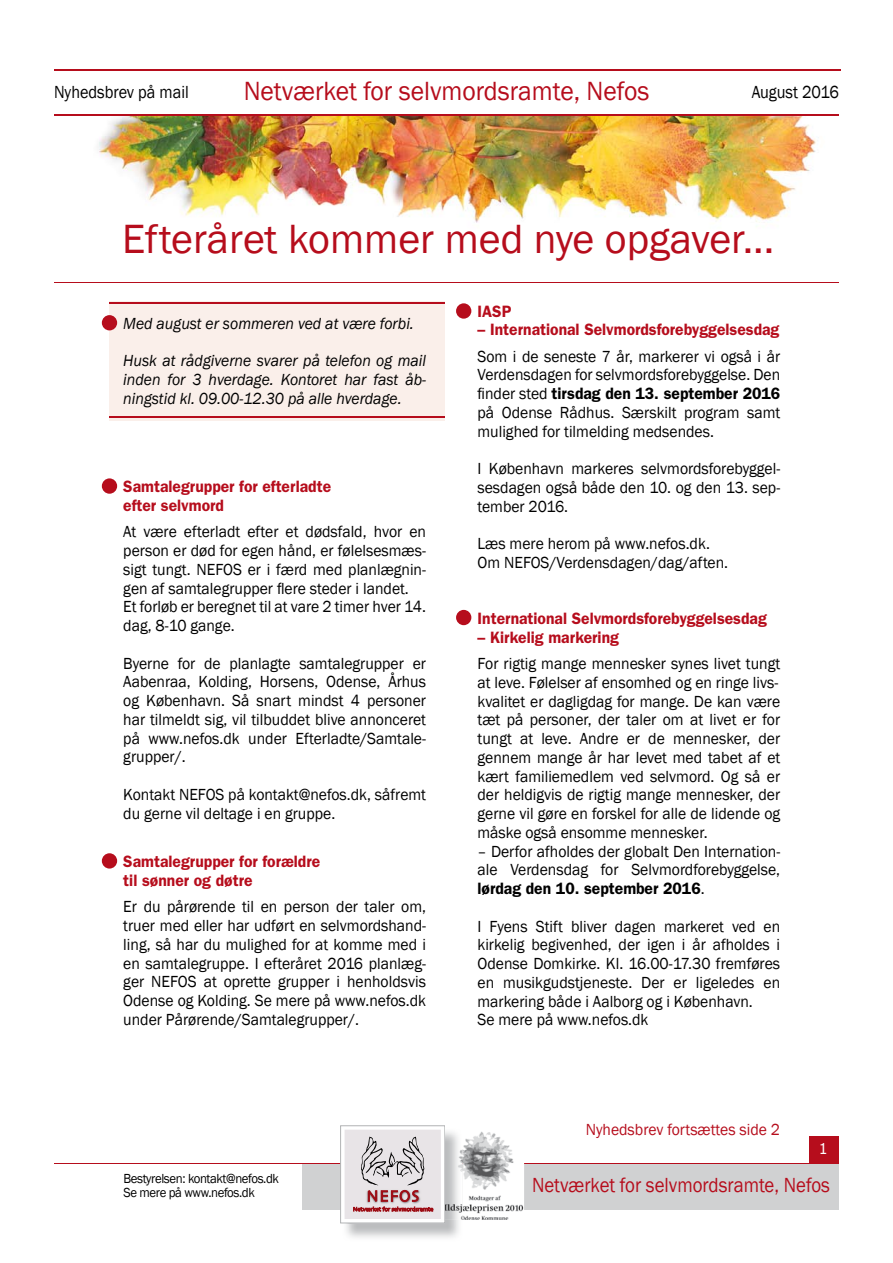
<style>
.page{position:relative;width:893px;height:1263px;background:#fff}
.page>*{position:absolute;margin:0;border:0;box-sizing:border-box;transform-origin:0 0}
.t1{font:42px "Franklin Gothic";color:#b60d1c}
.t2{font:27.15px "Franklin Gothic";color:#b60d1c;scale:.95 1}
.t3{font:21px "Franklin Gothic";color:#b60d1c;scale:.9 1}
.t4{font:18px "Franklin Gothic";color:#000;scale:.9 1}
.t5{font:16.5px/18.8px "Franklin Gothic";color:#000;text-align:justify;scale:.95 1}
.t6{font:600 16.5px/18.8px "Franklin Gothic";color:#b60d1c;scale:.95 1}
.t7{font:italic 16.5px/18.8px "Franklin Gothic";color:#000;text-align:justify;scale:.95 1}
.t8{font:16.5px "Franklin Gothic";color:#b60d1c;scale:.95 1}
.t9{font:15px "Verdana";color:#fff;scale:.94 1}
.t10{font:13.5px/13.5px "Franklin Gothic";letter-spacing:-.03em;color:#000;scale:.95 1}
.s1{font-weight:600}
</style>
<div class="page">
<img style="left:78px;top:115px;width:761px;height:108px">
<div style="left:109px;top:302px;width:336px;height:119px;background:#faefea"></div>
<div style="left:810px;top:1136px;width:29px;height:28px;background:#b60d1c"></div>
<div style="left:303px;top:1163px;width:536px;height:46px;background:#d0d1d2"></div>
<hr style="left:54px;top:1163px;width:785px;height:1px;background:#b60d1c">
<img style="left:463px;top:1131px;width:61px;height:89px">
<img style="left:445px;top:1129px;width:18px;height:91px">
<svg style="left:340px;top:1125px;width:105px;height:98px;background:#d8ced0"></svg>
<hr style="left:54px;top:114px;width:785px;height:1px;background:#b60d1c">
<hr style="left:54px;top:69px;width:786px;height:2px;background:#b60d1c">
<hr style="left:54px;top:282px;width:785px;height:1px;background:#b60d1c">
<div style="left:102px;top:315px;width:15px;height:15px;background:#b60d1c;border-radius:50%"></div>
<div style="left:102px;top:478px;width:15px;height:16px;background:#b60d1c;border-radius:50%"></div>
<hr style="left:109px;top:302px;width:335px;height:1px;background:#b60d1c">
<hr style="left:109px;top:417px;width:336px;height:1px;background:#b60d1c">
<div style="left:102px;top:853px;width:15px;height:15px;background:#b60d1c;border-radius:50%"></div>
<div style="left:456px;top:303px;width:15px;height:16px;background:#b60d1c;border-radius:50%"></div>
<div style="left:456px;top:610px;width:15px;height:15px;background:#b60d1c;border-radius:50%"></div>
<p class="t4" style="left:54px;top:81px;width:151px">Nyhedsbrev på mail</p>
<h2 class="t2" style="left:244px;top:74px;width:428px">Netværket for selvmordsramte, Nefos</h2>
<p class="t4" style="left:752px;top:81px;width:98px">August 2016</p>
<h1 class="t1" style="left:122px;top:213px;width:653px">Efteråret kommer med nye opgaver...</h1>
<p class="t7" style="left:123px;top:314px;width:307px">Med august er sommeren ved at være forbi.</p>
<p class="t7" style="left:123px;top:352px;width:320px">Husk at rådgiverne svarer på telefon og mail inden for 3 hverdage. Kontoret har fast åb&shy;ningstid kl. 09.00-12.30 på alle hverdage.</p>
<p class="t6" style="left:123px;top:477px;width:220px">Samtalegrupper for efterladte efter selvmord</p>
<p class="t5" style="left:123px;top:523px;width:320px;text-align:left">At være efterladt efter et dødsfald, hvor en person er død for egen hånd, er følelsesmæs&shy;sigt tungt. NEFOS er i færd med planlægnin&shy;gen af samtalegrupper flere steder i landet.<br>Et forløb er beregnet til at vare 2 timer hver 14. dag, 8-10 gange.</p>
<p class="t5" style="left:123px;top:654px;width:320px">Byerne for de planlagte samtalegrupper er Aabenraa, Kolding, Horsens, Odense, Århus og København. Så snart mindst 4 personer har tilmeldt sig, vil tilbuddet blive annonceret på www.nefos.dk under Efterladte/Samtale&shy;grupper/.</p>
<p class="t5" style="left:123px;top:785px;width:320px">Kontakt NEFOS på kontakt@nefos.dk, såfremt du gerne vil deltage i en gruppe.</p>
<p class="t6" style="left:123px;top:852px;width:209px">Samtalegrupper for forældre til sønner og døtre</p>
<p class="t5" style="left:123px;top:898px;width:320px">Er du pårørende til en person der taler om, truer med eller har udført en selvmordshand&shy;ling, så har du mulighed for at komme med i en samtalegruppe. I efteråret 2016 planlæg&shy;ger NEFOS at oprette grupper i henholdsvis Odense og Kolding. Se mere på www.nefos.dk under Pårørende/Samtalegrupper/.</p>
<p class="t10" style="left:124px;top:1172px;width:165px">Bestyrelsen: kontakt@nefos.dk<br>Se mere på www.nefos.dk</p>
<p class="t6" style="left:477px;top:301px;width:37px">IASP</p>
<p class="t6" style="left:477px;top:320px;width:319px">– International Selvmordsforebyggelsesdag</p>
<p class="t5" style="left:477px;top:347px;width:320px">Som i de seneste 7 år, markerer vi også i år Verdensdagen for selvmordsforebyggelse. Den finder sted <span class="s1">tirsdag den 13. september 2016 </span>på Odense Rådhus. Særskilt program samt mulighed for tilmelding medsendes.</p>
<p class="t5" style="left:477px;top:459px;width:320px">I København markeres selvmordsforebyggel&shy;sesdagen også både den 10. og den 13. sep&shy;tember 2016.</p>
<p class="t5" style="left:477px;top:534px;width:265px">Læs mere herom på www.nefos.dk.<br>Om NEFOS/Verdensdagen/dag/aften.</p>
<p class="t6" style="left:477px;top:609px;width:306px">International Selvmordsforebyggelsesdag</p>
<p class="t6" style="left:477px;top:627px;width:150px">– Kirkelig markering</p>
<p class="t5" style="left:477px;top:654px;width:320px">For rigtig mange mennesker synes livet tungt at leve. Følelser af ensomhed og en ringe livs&shy;kvalitet er dagligdag for mange. De kan være tæt på personer, der taler om at livet er for tungt at leve. Andre er de mennesker, der gennem mange år har levet med tabet af et kært familiemedlem ved selvmord. Og så er der heldigvis de rigtig mange mennesker, der gerne vil gøre en forskel for alle de lidende og måske også ensomme mennesker.</p>
<p class="t5" style="left:477px;top:842px;width:320px">– Derfor afholdes der globalt Den Internation&shy;ale Verdensdag for Selvmordforebyggelse, <span class="s1">lørdag den 10. september 2016</span>.</p>
<p class="t5" style="left:477px;top:917px;width:320px;text-align:left">I Fyens Stift bliver dagen markeret ved en kirkelig begivenhed, der igen i år afholdes i Odense Domkirke. Kl. 16.00-17.30 fremføres en musikgudstjeneste. Der er ligeledes en markering både i Aalborg og i København.<br>Se mere på www.nefos.dk</p>
<p class="t8" style="left:586px;top:1119px;width:206px">Nyhedsbrev fortsættes side 2</p>
<p class="t9" style="left:819px;top:1139px;width:11px">1</p>
<p class="t3" style="left:532px;top:1172px;width:332px">Netværket for selvmordsramte, Nefos</p>
</div>
